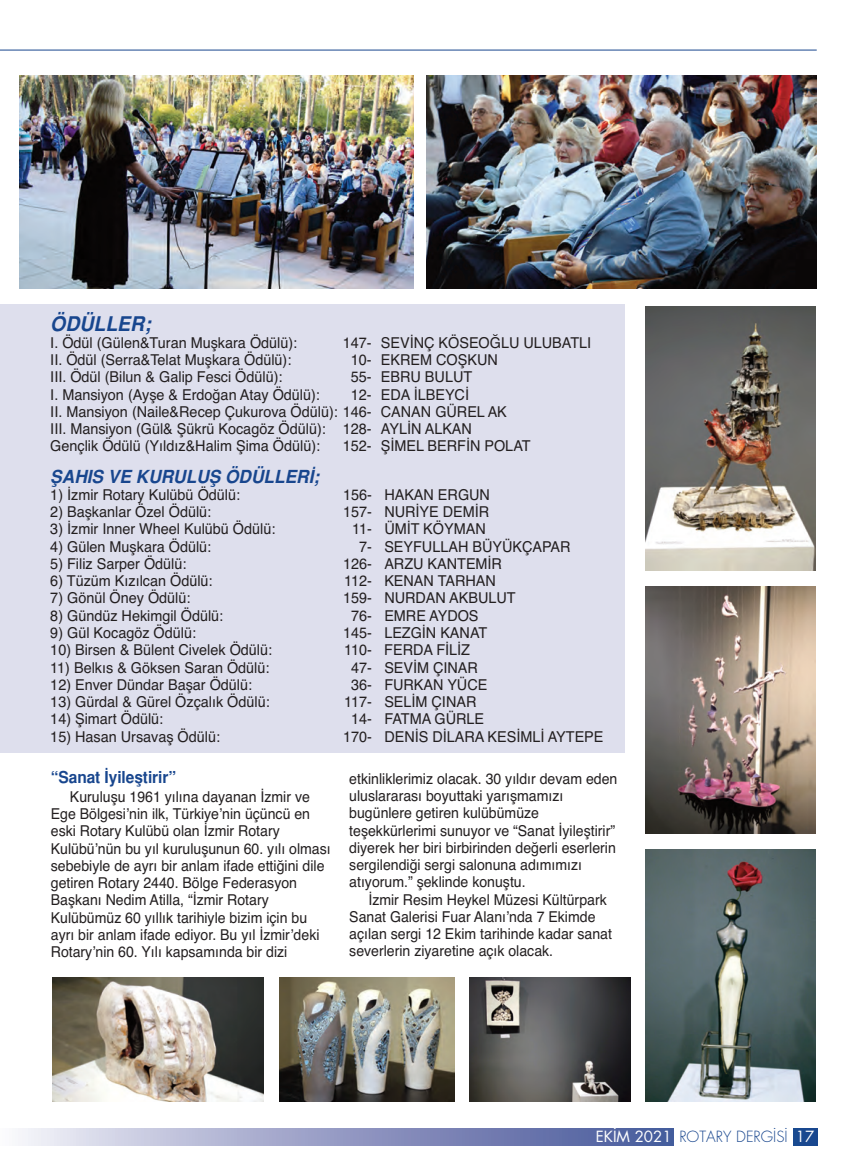
<style>
.page{position:relative;width:851px;height:1170px;background:#fff}
.page>*{position:absolute;margin:0;border:0;box-sizing:border-box;transform-origin:0 0}
.t1{font:italic 700 20.25px "Helveticam";color:#18468e;scale:.96 1}
.t2{font:italic 700 18px "Helveticam";color:#18468e;scale:.96 1}
.t3{font:700 16.5px "Helveticam";letter-spacing:-.005em;color:#18468e;scale:.94 1}
.t4{font:15px/17.2px "Helvetica";color:#231f20;scale:.96 1}
.t5{font:15px/17.2px "Helvetica";color:#231f20;scale:.94 1}
.t6{font:15px "Futura Lightm";color:#18468e}
.s1{font-family:"Futura Bookm";color:#fff}
</style>
<div class="page">
<div style="left:0;top:304px;width:624px;height:449px;background:#dedfed"></div>
<hr style="left:0;top:50px;width:816px;height:1px;background:#18468e">
<img style="left:53px;top:977px;width:211px;height:124px">
<img style="left:279px;top:977px;width:175px;height:124px">
<img style="left:469px;top:977px;width:161px;height:124px">
<img style="left:645px;top:849px;width:169px;height:252px">
<img style="left:645px;top:586px;width:169px;height:247px">
<img style="left:645px;top:306px;width:169px;height:264px">
<img style="left:19px;top:75px;width:394px;height:213px">
<img style="left:427px;top:75px;width:389px;height:213px">
<svg style="left:22px;top:1128px;width:795px;height:16px;background:#919ac3"></svg>
<div style="left:674px;top:1127px;width:118px;height:18px;background:#fff"></div>
<h1 class="t1" style="left:50px;top:311px;width:106px">ÖDÜLLER;</h1>
<p class="t4" style="left:50px;top:334px;width:259px">I. Ödül (Gülen&amp;Turan Muşkara Ödülü):</p>
<p class="t4" style="left:342px;top:334px;width:260px">147- SEVİNÇ KÖSEOĞLU ULUBATLI</p>
<p class="t4" style="left:50px;top:351px;width:252px">II. Ödül (Serra&amp;Telat Muşkara Ödülü):</p>
<p class="t4" style="left:351px;top:351px;width:155px">10- EKREM COŞKUN</p>
<p class="t4" style="left:50px;top:368px;width:243px">III. Ödül (Bilun &amp; Galip Fesci Ödülü):</p>
<p class="t4" style="left:351px;top:368px;width:128px">55- EBRU BULUT</p>
<p class="t4" style="left:50px;top:386px;width:282px">I. Mansiyon (Ayşe &amp; Erdoğan Atay Ödülü):</p>
<p class="t4" style="left:50px;top:386px;width:477px;text-indent:300px">12- EDA İLBEYCİ<br>II. Mansiyon (Naile&amp;Recep Çukurova Ödülü): 146- CANAN GÜREL AK III. Mansiyon (Gül&amp; Şükrü Kocagöz Ödülü): 128- AYLİN ALKAN Gençlik Ödülü (Yıldız&amp;Halim Şima Ödülü):</p>
<p class="t4" style="left:342px;top:437px;width:197px">152- ŞİMEL BERFİN POLAT</p>
<p class="t2" style="left:50px;top:465px;width:282px">ŞAHIS VE KURULUŞ ÖDÜLLERİ;</p>
<p class="t4" style="left:50px;top:486px;width:199px">1) İzmir Rotary Kulübü Ödülü:</p>
<p class="t4" style="left:343px;top:486px;width:154px">156- HAKAN ERGUN</p>
<p class="t4" style="left:50px;top:503px;width:169px">2) Başkanlar Özel Ödülü:</p>
<p class="t4" style="left:343px;top:503px;width:154px">157- NURİYE DEMİR</p>
<p class="t4" style="left:50px;top:520px;width:236px">3) İzmir Inner Wheel Kulübü Ödülü:</p>
<p class="t4" style="left:352px;top:520px;width:141px">11- ÜMİT KÖYMAN</p>
<p class="t4" style="left:50px;top:538px;width:169px">4) Gülen Muşkara Ödülü:</p>
<p class="t4" style="left:359px;top:538px;width:222px">7- SEYFULLAH BÜYÜKÇAPAR</p>
<p class="t4" style="left:50px;top:555px;width:143px">5) Filiz Sarper Ödülü:</p>
<p class="t4" style="left:343px;top:555px;width:167px">126- ARZU KANTEMİR</p>
<p class="t4" style="left:50px;top:572px;width:170px">6) Tüzüm Kızılcan Ödülü:</p>
<p class="t4" style="left:344px;top:572px;width:159px">112- KENAN TARHAN</p>
<p class="t4" style="left:50px;top:589px;width:147px">7) Gönül Öney Ödülü:</p>
<p class="t4" style="left:343px;top:589px;width:181px">159- NURDAN AKBULUT</p>
<p class="t4" style="left:50px;top:607px;width:182px">8) Gündüz Hekimgil Ödülü:</p>
<p class="t4" style="left:351px;top:607px;width:134px">76- EMRE AYDOS</p>
<p class="t4" style="left:50px;top:624px;width:153px">9) Gül Kocagöz Ödülü:</p>
<p class="t4" style="left:343px;top:624px;width:152px">145- LEZGİN KANAT</p>
<p class="t4" style="left:50px;top:641px;width:232px">10) Birsen &amp; Bülent Civelek Ödülü:</p>
<p class="t4" style="left:344px;top:641px;width:133px">110- FERDA FİLİZ</p>
<p class="t4" style="left:50px;top:658px;width:230px">11) Belkıs &amp; Göksen Saran Ödülü:</p>
<p class="t4" style="left:351px;top:658px;width:134px">47- SEVİM ÇINAR</p>
<p class="t4" style="left:50px;top:676px;width:212px">12) Enver Dündar Başar Ödülü:</p>
<p class="t4" style="left:351px;top:676px;width:143px">36- FURKAN YÜCE</p>
<p class="t4" style="left:50px;top:693px;width:230px">13) Gürdal &amp; Gürel Özçalık Ödülü:</p>
<p class="t4" style="left:344px;top:693px;width:139px">117- SELİM ÇINAR</p>
<p class="t4" style="left:50px;top:710px;width:119px">14) Şimart Ödülü:</p>
<p class="t4" style="left:351px;top:710px;width:140px">14- FATMA GÜRLE</p>
<p class="t4" style="left:50px;top:727px;width:178px">15) Hasan Ursavaş Ödülü:</p>
<p class="t4" style="left:343px;top:727px;width:273px">170- DENİS DİLARA KESİMLİ AYTEPE</p>
<p class="t3" style="left:51px;top:767px;width:135px">“Sanat İyileştirir”</p>
<p class="t5" style="left:51px;top:788px;width:299px;text-indent:19px">Kuruluşu 1961 yılına dayanan İzmir ve Ege Bölgesi’nin ilk, Türkiye’nin üçüncü en eski Rotary Kulübü olan İzmir Rotary Kulübü’nün bu yıl kuruluşunun 60. yılı olması sebebiyle de ayrı bir anlam ifade ettiğini dile getiren Rotary 2440. Bölge Federasyon Başkanı Nedim Atilla, “İzmir Rotary Kulübümüz 60 yıllık tarihiyle bizim için bu ayrı bir anlam ifade ediyor. Bu yıl İzmir’deki Rotary’nin 60. Yılı kapsamında bir dizi</p>
<p class="t5" style="left:349px;top:770px;width:287px">etkinliklerimiz olacak. 30 yıldır devam eden uluslararası boyuttaki yarışmamızı bugünlere getiren kulübümüze teşekkürlerimi sunuyor ve “Sanat İyileştirir” diyerek her biri birbirinden değerli eserlerin sergilendiği sergi salonuna adımımızı atıyorum.” şeklinde konuştu.</p>
<p class="t5" style="left:349px;top:890px;width:281px;text-indent:19px">İzmir Resim Heykel Müzesi Kültürpark Sanat Galerisi Fuar Alanı’nda 7 Ekimde açılan sergi 12 Ekim tarihinde kadar sanat severlerin ziyaretine açık olacak.</p>
<p class="t6" style="left:595px;top:1126px;width:220px"><span class="s1">EKİM 2021</span> ROTARY DERGİSİ <span class="s1">17</span></p>
</div>
